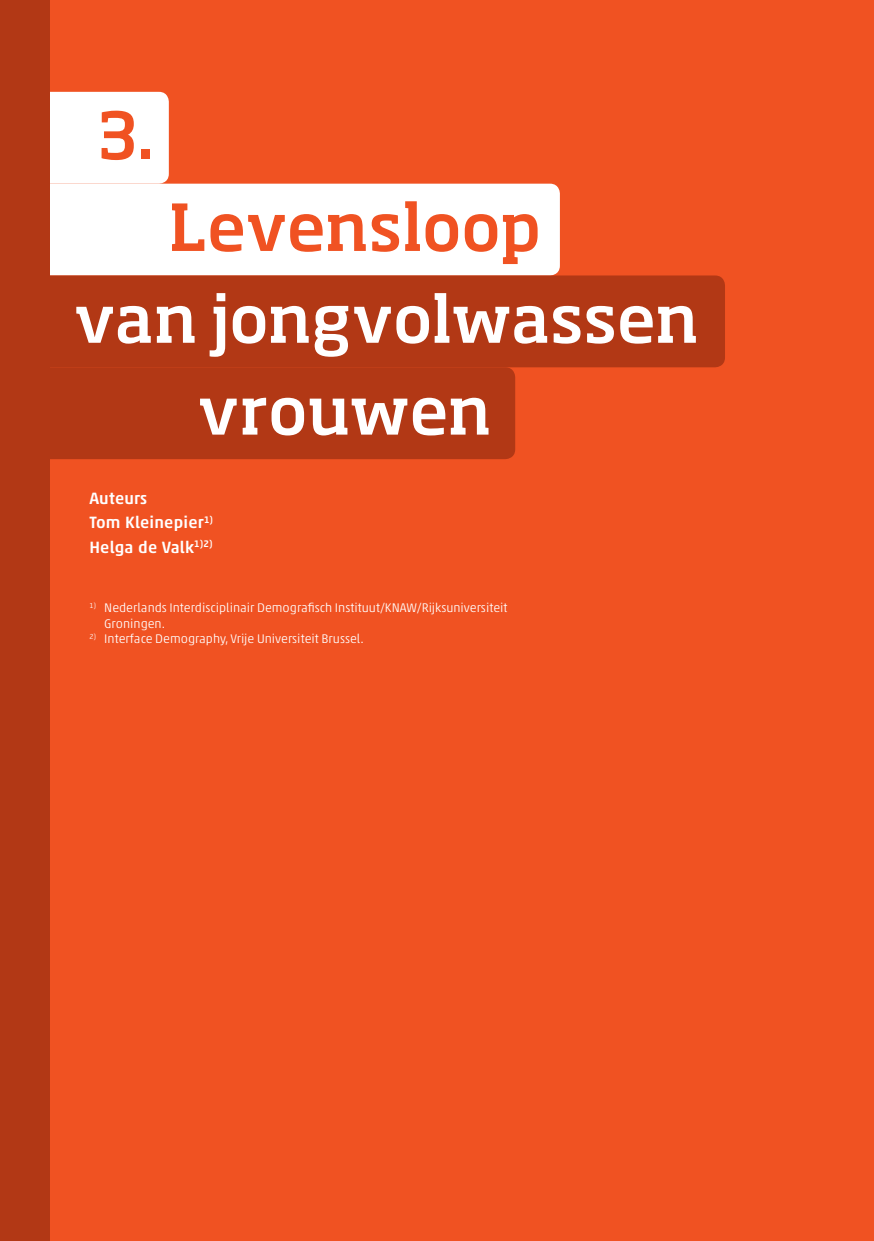
<style>
.page{position:relative;width:874px;height:1241px;background:#fff}
.page>*{position:absolute;margin:0;border:0;box-sizing:border-box;transform-origin:0 0}
.t1{font:500 63.88px "Soho Pro";letter-spacing:-.01em;color:#fff}
.t2{font:500 63.88px "Soho Pro";letter-spacing:-.01em;color:#f05222}
._21_Auteurs_titelpag{font:500 16.62px "Akko Pro";letter-spacing:.01em;color:#fff}
.Footnote{font:300 12.6px/15.2px "Akko Pro";color:#fff}
</style>
<div class="page">
<div style="left:35px;top:0;width:838px;height:1240px;background:#f05222"></div>
<div style="left:50px;top:184px;width:509px;height:91px;background:#fff"></div>
<div style="left:50px;top:275px;width:674px;height:92px;background:#b23815"></div>
<div style="left:50px;top:367px;width:465px;height:92px;background:#b23815"></div>
<div style="left:50px;top:92px;width:119px;height:92px;background:#fff"></div>
<div style="left:0;top:0;width:50px;height:1240px;background:#b23815"></div>
<h1 class="t2" style="left:97px;top:90px;width:59px">3.</h1>
<h1 class="t2" style="left:169px;top:182px;width:373px">Levensloop</h1>
<h1 class="t1" style="left:74px;top:274px;width:626px">van jongvolwassen</h1>
<h1 class="t1" style="left:197px;top:365px;width:295px">vrouwen</h1>
<p class="_21_Auteurs_titelpag" style="left:89px;top:487px;width:59px">Auteurs</p>
<p class="_21_Auteurs_titelpag" style="left:89px;top:512px;width:125px">Tom Kleinepier<sup>1)</sup></p>
<p class="_21_Auteurs_titelpag" style="left:89px;top:536px;width:124px">Helga de Valk<sup>1)2)</sup></p>
<p class="Footnote" style="left:104px;top:600px;width:404px;text-indent:-15px"><sup>1)</sup> Nederlands Interdisciplinair Demografisch Instituut/KNAW/Rijksuniversiteit<br>Groningen.</p>
<p class="Footnote" style="left:89px;top:630px;width:276px"><sup>2)</sup> Interface Demography, Vrije Universiteit Brussel.</p>
</div>
